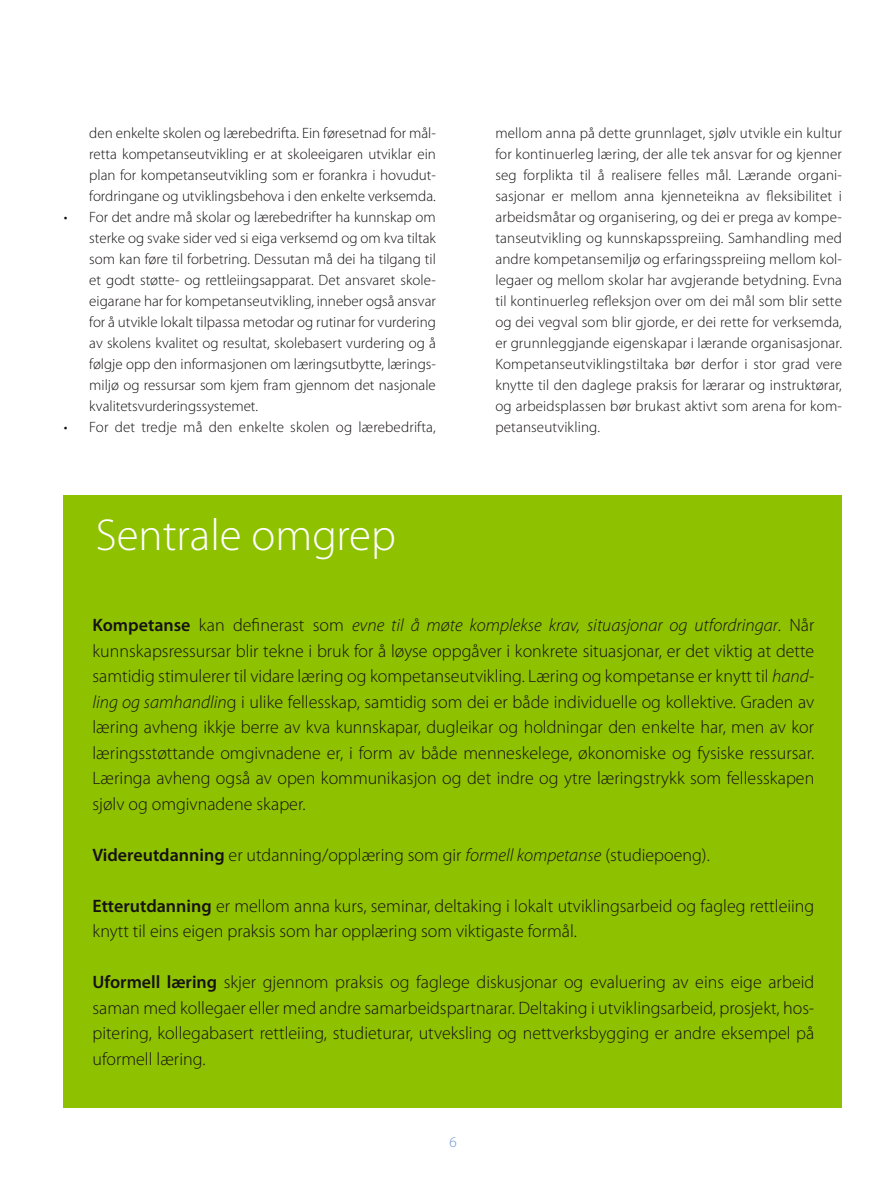
<style>
.page{position:relative;width:893px;height:1191px;background:#fff}
.page>*{position:absolute;margin:0;border:0;box-sizing:border-box;transform-origin:0 0}
.tittel{font:300 45px "Myriad Pro";color:#fff}
.t1{font:300 18px/25.5px "Myriad Pro";color:#151112;text-align:justify}
.brødtekst{font:300 15px/21px "Myriad Pro";color:#151112;text-align:justify}
.t2{font:300 15px "Myriad Pro";color:#6e95d3}
.s1{font-weight:600}
.s2{font-style:italic}
</style>
<div class="page">
<div style="left:64px;top:495px;width:778px;height:612px;background:#8ec100"></div>
<p class="brødtekst" style="left:89px;top:123px;width:348px">den enkelte skolen og lærebedrifta. Ein føresetnad for mål&shy;retta kompetanseutvikling er at skoleeigaren utviklar ein plan for kompetanseutvikling som er forankra i hovudut&shy;fordringane og utviklingsbehova i den enkelte verksemda.</p>
<p class="brødtekst" style="left:89px;top:207px;width:348px;text-indent:-26px">• For det andre må skolar og lærebedrifter ha kunnskap om sterke og svake sider ved si eiga verksemd og om kva tiltak som kan føre til forbetring. Dessutan må dei ha tilgang til et godt støtte- og rettleiingsapparat. Det ansvaret skole&shy;eigarane har for kompetanseutvikling, inneber også ansvar for å utvikle lokalt tilpassa metodar og rutinar for vurdering av skolens kvalitet og resultat, skolebasert vurdering og å følgje opp den informasjonen om læringsutbytte, lærings&shy;miljø og ressursar som kjem fram gjennom det nasjonale kvalitetsvurderingssystemet.</p>
<p class="brødtekst" style="left:64px;top:417px;width:374px">• For det tredje må den enkelte skolen og lærebedrifta,</p>
<p class="tittel" style="left:96px;top:510px;width:302px">Sentrale omgrep</p>
<p class="brødtekst" style="left:495px;top:123px;width:348px">mellom anna på dette grunnlaget, sjølv utvikle ein kultur for kontinuerleg læring, der alle tek ansvar for og kjenner seg forplikta til å realisere felles mål. Lærande organi&shy;sasjonar er mellom anna kjenneteikna av fleksibilitet i arbeidsmåtar og organisering, og dei er prega av kompe&shy;tanseutvikling og kunnskapsspreiing. Samhandling med andre kompetansemiljø og erfaringsspreiing mellom kol&shy;legaer og mellom skolar har avgjerande betydning. Evna til kontinuerleg refleksjon over om dei mål som blir sette og dei vegval som blir gjorde, er dei rette for verksemda, er grunnleggjande eigenskapar i lærande organisasjonar.<br>Kompetanseutviklingstiltaka bør derfor i stor grad vere knytte til den daglege praksis for lærarar og instruktørar, og arbeidsplassen bør brukast aktivt som arena for kom&shy;petanseutvikling.</p>
<p class="t1" style="left:92px;top:612px;width:723px"><span class="s1">Kompetanse</span> kan definerast som <span class="s2">evne til å møte komplekse krav, situasjonar og utfordringar</span>. Når kunnskapsressursar blir tekne i bruk for å løyse oppgåver i konkrete situasjonar, er det viktig at dette samtidig stimulerer til vidare læring og kompetanseutvikling. Læring og kompetanse er knytt til <span class="s2">hand&shy;ling og samhandlin</span>g i ulike fellesskap, samtidig som dei er både individuelle og kollektive. Graden av læring avheng ikkje berre av kva kunnskapar, dugleikar og holdningar den enkelte har, men av kor læringsstøttande omgivnadene er, i form av både menneskelege, økonomiske og fysiske ressursar.<br>Læringa avheng også av open kommunikasjon og det indre og ytre læringstrykk som fellesskapen sjølv og omgivnadene skaper.</p>
<p class="t1" style="left:92px;top:842px;width:619px"><span class="s1">Videreutdanning</span> er utdanning/opplæring som gir <span class="s2">formell kompetanse</span> (studiepoeng).</p>
<p class="t1" style="left:92px;top:893px;width:723px"><span class="s1">Etterutdanning</span> er mellom anna kurs, seminar, deltaking i lokalt utviklingsarbeid og fagleg rettleiing knytt til eins eigen praksis som har opplæring som viktigaste formål.</p>
<p class="t1" style="left:92px;top:969px;width:723px"><span class="s1">Uformell læring</span> skjer gjennom praksis og faglege diskusjonar og evaluering av eins eige arbeid saman med kollegaer eller med andre samarbeidspartnarar. Deltaking i utviklingsarbeid, prosjekt, hos&shy;pitering, kollegabasert rettleiing, studieturar, utveksling og nettverksbygging er andre eksempel på uformell læring.</p>
<p class="t2" style="left:449px;top:1133px;width:9px">6</p>
</div>
